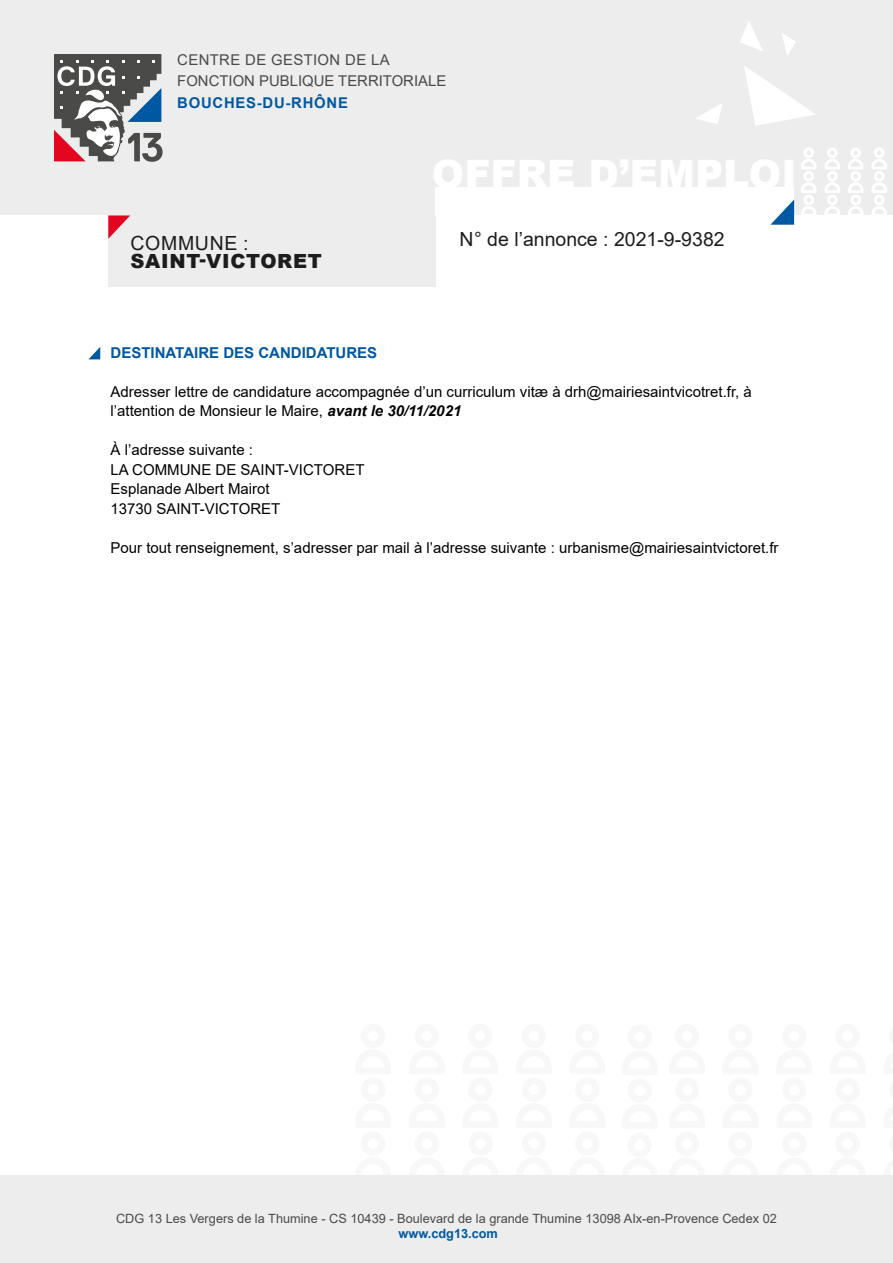
<style>
.page{position:relative;width:893px;height:1263px;background:#fff}
.page>*{position:absolute;margin:0;border:0;box-sizing:border-box;transform-origin:0 0}
.t1{font:19.5px "Arial";color:#1c1d1c}
.t2{font:900 19.5px "Arial";letter-spacing:.035em;color:#1c1d1c}
.t3{font:19.5px "Arial";letter-spacing:.035em;color:#1c1d1c}
.t4{font:15px/19.5px "Arial";color:#000}
.t5{font:700 15px "Arial";color:#0058a2}
.t6{font:14.85px/21.5px "Arial";color:#4a4a49}
.t7{font:700 14.85px "Arial";letter-spacing:.05em;color:#0058a2}
.t8{font:12.75px "Arial";color:#4a4a49}
.t9{font:700 12.75px "Arial";color:#0058a2}
.s1{font-weight:700;font-style:italic}
</style>
<div class="page">
<div style="left:0;top:0;width:893px;height:215px;background:#ededed"></div>
<div style="left:108px;top:207px;width:327px;height:79px;background:#ededed"></div>
<div style="left:0;top:1175px;width:893px;height:88px;background:#ededed"></div>
<div style="left:435px;top:187px;width:358px;height:28px;background:#fff"></div>
<svg style="left:740px;top:21px;width:23px;height:30px"></svg>
<svg style="left:770px;top:199px;width:24px;height:26px"></svg>
<svg style="left:89px;top:347px;width:11px;height:12px"></svg>
<svg style="left:744px;top:66px;width:71px;height:60px"></svg>
<svg style="left:695px;top:104px;width:27px;height:20px"></svg>
<svg style="left:782px;top:33px;width:14px;height:22px"></svg>
<svg style="left:54px;top:54px;width:109px;height:108px"></svg>
<svg style="left:824px;top:148px;width:16px;height:67px"></svg>
<svg style="left:801px;top:148px;width:16px;height:67px"></svg>
<svg style="left:848px;top:148px;width:16px;height:67px"></svg>
<svg style="left:871px;top:148px;width:16px;height:67px"></svg>
<svg style="left:108px;top:215px;width:22px;height:24px"></svg>
<p class="t6" style="left:177px;top:49px;width:270px">CENTRE DE GESTION DE LA<br>FONCTION PUBLIQUE TERRITORIALE</p>
<p class="t7" style="left:177px;top:92px;width:172px">BOUCHES-DU-RHÔNE</p>
<h1 class="t3" style="left:131px;top:229px;width:120px">COMMUNE :</h1>
<h1 class="t2" style="left:131px;top:246px;width:193px">SAINT-VICTORET</h1>
<h1 class="t1" style="left:460px;top:226px;width:267px">N° de l’annonce : 2021-9-9382</h1>
<p class="t5" style="left:111px;top:342px;width:268px">DESTINATAIRE DES CANDIDATURES</p>
<p class="t4" style="left:111px;top:382px;width:643px">Adresser lettre de candidature accompagnée d’un curriculum vitæ à drh@mairiesaintvicotret.fr, à l’attention de Monsieur le Maire, <span class="s1">avant le 30/11/2021</span></p>
<p class="t4" style="left:111px;top:440px;width:255px">À l’adresse suivante :<br>LA COMMUNE DE SAINT-VICTORET<br>Esplanade Albert Mairot<br>13730 SAINT-VICTORET</p>
<p class="t4" style="left:111px;top:538px;width:669px">Pour tout renseignement, s’adresser par mail à l’adresse suivante : urbanisme@mairiesaintvictoret.fr</p>
<p class="t8" style="left:116px;top:1209px;width:662px">CDG 13 Les Vergers de la Thumine - CS 10439 - Boulevard de la grande Thumine 13098 AIx-en-Provence Cedex 02</p>
<p class="t9" style="left:399px;top:1224px;width:101px">www.cdg13.com</p>
</div>
